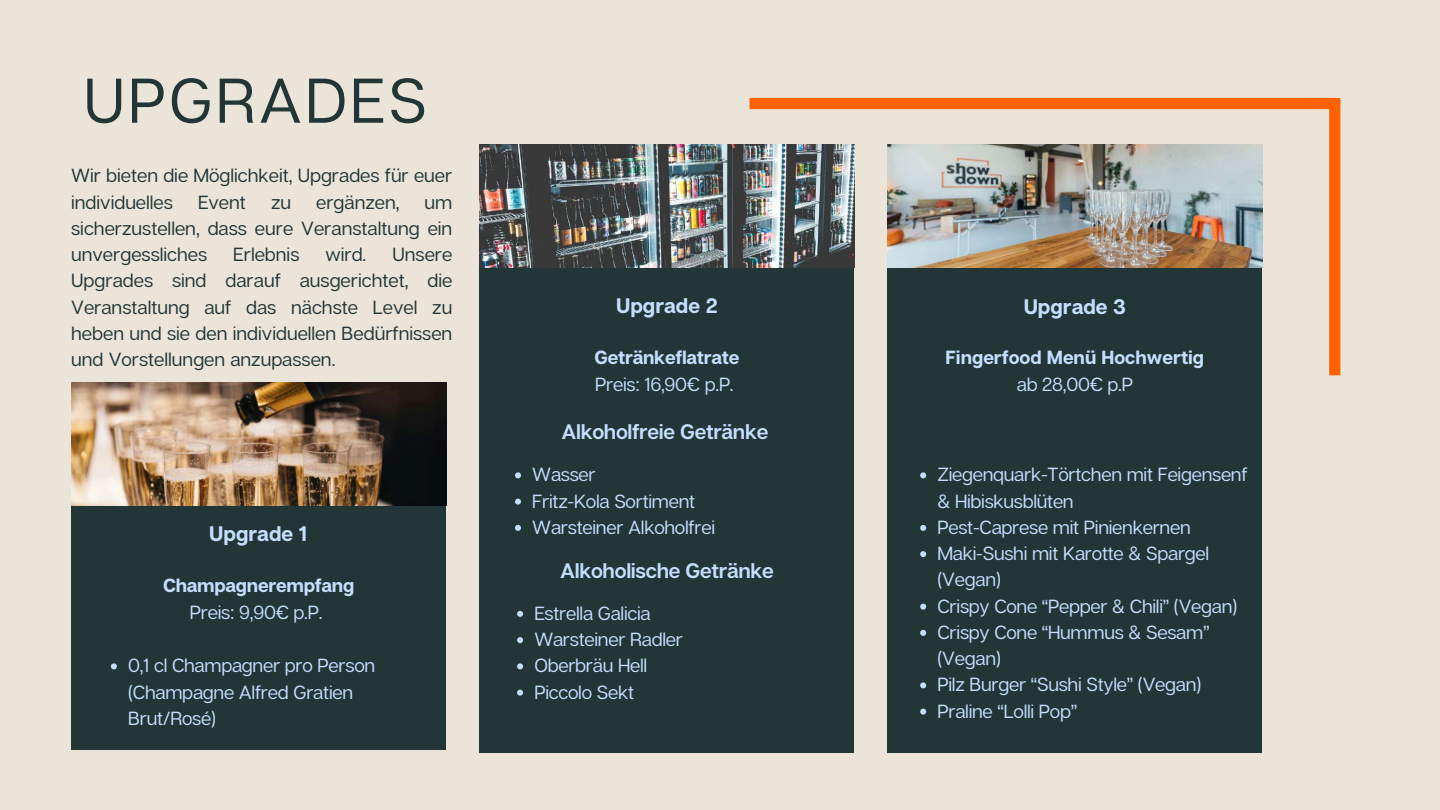
<style>
.page{position:relative;width:1440px;height:810px;background:#ebe4d9}
.page>*{position:absolute;margin:0;border:0;box-sizing:border-box;transform-origin:0 0}
.t1{font:63px "Articulat CF";letter-spacing:.055em;color:#223637}
.t2{font:600 21px "Articulat CF";letter-spacing:-.015em;color:#c4deff}
.t3{font:700 21px "Articulat CF";color:#c4deff}
.t4{font:19px/26.2px "Articulat CF";letter-spacing:-.015em;color:#c4deff}
.t5{font:19px/26.2px "Articulat CF";color:#223637;text-align:justify}
.t6{font:700 19px "Articulat CF";letter-spacing:-.015em;color:#c4deff}
</style>
<div class="page">
<div style="left:479px;top:145px;width:375px;height:607px;background:#223637"></div>
<img style="left:479px;top:145px;width:375px;height:123px">
<div style="left:750px;top:98px;width:586px;height:11px;background:#ff6100"></div>
<div style="left:1329px;top:98px;width:11px;height:277px;background:#ff6100"></div>
<div style="left:71px;top:417px;width:375px;height:333px;background:#223637"></div>
<img style="left:71px;top:383px;width:375px;height:123px">
<div style="left:887px;top:145px;width:375px;height:607px;background:#223637"></div>
<img style="left:887px;top:145px;width:375px;height:123px">
<svg style="left:515px;top:472px;width:6px;height:6px"></svg>
<svg style="left:515px;top:499px;width:6px;height:6px"></svg>
<svg style="left:515px;top:525px;width:6px;height:6px"></svg>
<svg style="left:517px;top:611px;width:6px;height:6px"></svg>
<svg style="left:517px;top:637px;width:6px;height:6px"></svg>
<svg style="left:517px;top:663px;width:6px;height:6px"></svg>
<svg style="left:517px;top:690px;width:6px;height:6px"></svg>
<svg style="left:111px;top:663px;width:6px;height:6px"></svg>
<svg style="left:920px;top:472px;width:6px;height:6px"></svg>
<svg style="left:920px;top:525px;width:6px;height:6px"></svg>
<svg style="left:920px;top:551px;width:6px;height:6px"></svg>
<svg style="left:920px;top:604px;width:6px;height:6px"></svg>
<svg style="left:920px;top:630px;width:6px;height:6px"></svg>
<svg style="left:920px;top:682px;width:6px;height:6px"></svg>
<svg style="left:920px;top:709px;width:6px;height:6px"></svg>
<h1 class="t1" style="left:84px;top:61px;width:345px">UPGRADES</h1>
<p class="t5" style="left:71px;top:162px;width:383px">Wir bieten die Möglichkeit, Upgrades für euer individuelles</p>
<p class="t5" style="left:198px;top:188px;width:49px">Event</p>
<p class="t5" style="left:271px;top:188px;width:22px">zu</p>
<p class="t5" style="left:316px;top:188px;width:85px">ergänzen,</p>
<p class="t5" style="left:71px;top:188px;width:383px;text-indent:353px">um sicherzustellen, dass eure Veranstaltung ein unvergessliches</p>
<p class="t5" style="left:233px;top:241px;width:68px">Erlebnis</p>
<p class="t5" style="left:326px;top:241px;width:42px">wird.</p>
<p class="t5" style="left:71px;top:241px;width:383px;text-indent:321px">Unsere Upgrades sind darauf ausgerichtet, die Veranstaltung auf das nächste Level zu heben und sie den individuellen Bedürfnissen und Vorstellungen anzupassen.</p>
<p class="t3" style="left:209px;top:520px;width:99px">Upgrade 1</p>
<p class="t6" style="left:163px;top:574px;width:193px">Champagnerempfang</p>
<p class="t4" style="left:190px;top:598px;width:134px">Preis: 9,90€ p.P.</p>
<p class="t4" style="left:128px;top:652px;width:249px">0,1 cl Champagner pro Person (Champagne Alfred Gratien<br>Brut/Rosé)</p>
<p class="t3" style="left:616px;top:292px;width:103px">Upgrade 2</p>
<p class="t6" style="left:594px;top:346px;width:147px">Getränkeflatrate</p>
<p class="t4" style="left:595px;top:370px;width:140px">Preis: 16,90€ p.P.</p>
<p class="t2" style="left:561px;top:419px;width:209px">Alkoholfreie Getränke</p>
<p class="t4" style="left:532px;top:461px;width:184px">Wasser<br>Fritz-Kola Sortiment<br>Warsteiner Alkoholfrei</p>
<p class="t2" style="left:560px;top:557px;width:215px">Alkoholische Getränke</p>
<p class="t4" style="left:534px;top:600px;width:150px">Estrella Galicia<br>Warsteiner Radler<br>Oberbräu Hell<br>Piccolo Sekt</p>
<p class="t3" style="left:1024px;top:294px;width:104px">Upgrade 3</p>
<p class="t6" style="left:946px;top:346px;width:260px">Fingerfood Menü Hochwertig</p>
<p class="t4" style="left:1017px;top:370px;width:118px">ab 28,00€ p.P</p>
<p class="t4" style="left:937px;top:461px;width:312px">Ziegenquark-Törtchen mit Feigensenf &amp; Hibiskusblüten<br>Pest-Caprese mit Pinienkernen<br>Maki-Sushi mit Karotte &amp; Spargel (Vegan)<br>Crispy Cone “Pepper &amp; Chili” (Vegan)<br>Crispy Cone “Hummus &amp; Sesam” (Vegan)<br>Pilz Burger “Sushi Style” (Vegan)<br>Praline “Lolli Pop”</p>
</div>
